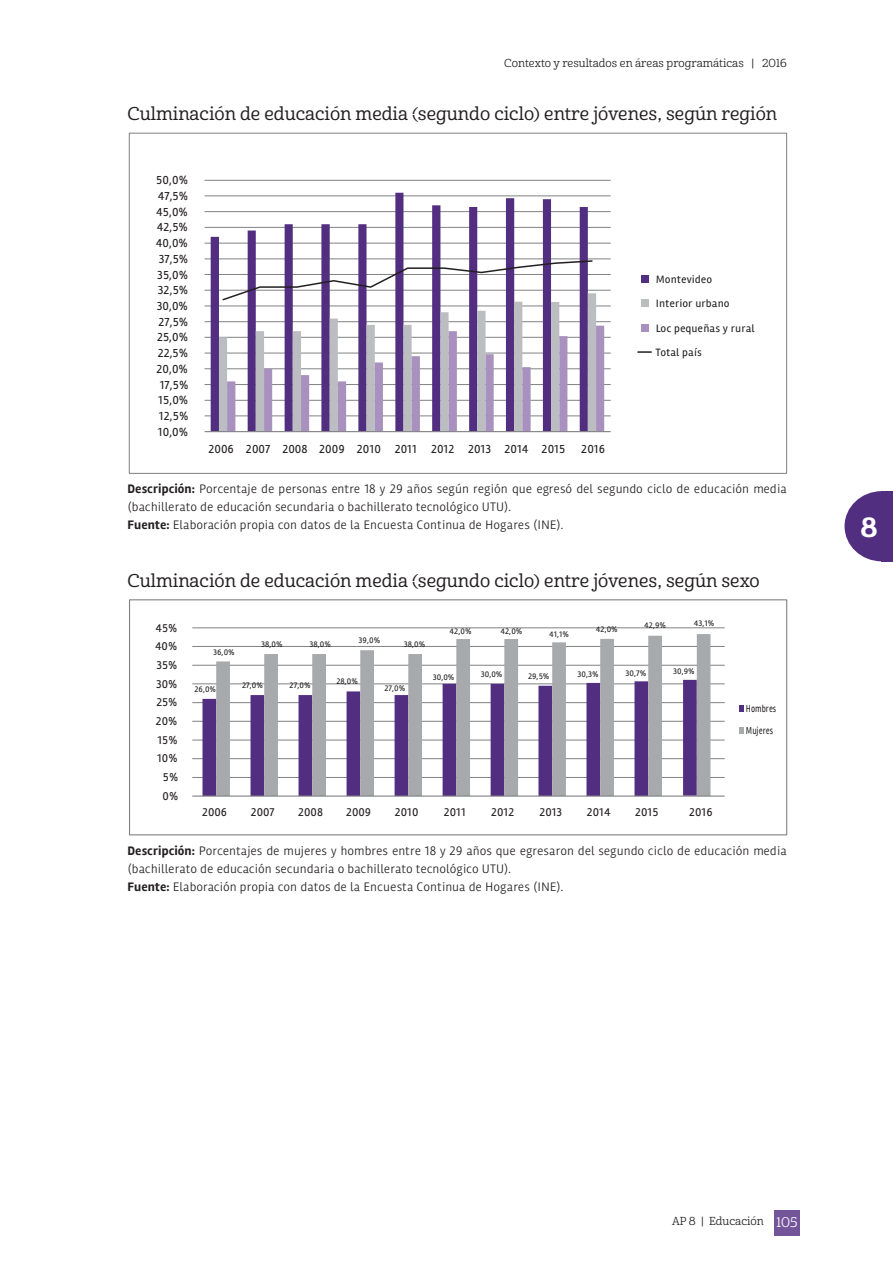
<style>
.page{position:relative;width:893px;height:1263px;background:#fff}
.page>*{position:absolute;margin:0;border:0;box-sizing:border-box;transform-origin:0 0}
.t1{font:27px "Cabrito Nor Bol";color:#fff}
.Cuadro_título{font:18px "Cabrito Nor Med";color:#231f20}
.t2{font:13.5px "Cabrito Nor Reg";color:#fff}
.Cuadro_fuente{font:12.75px/18px "Rambla Libro Libro";color:#231f20}
.t3{font:12px "Rambla";color:#231f20}
.t4{font:11.7px "Rambla";color:#231f20}
.t5{font:11.25px "Cabrito Nor Reg";color:#231f20}
.t6{font:11.1px "Rambla";color:#231f20}
.t7{font:10.5px/22px "Rambla";color:#231f20;scale:.74 1}
.t8{font:8.25px "Rambla";color:#231f20}
.s1{font-family:"Rambla Oscura"}
</style>
<div class="page">
<svg style="left:844px;top:491px;width:37px;height:70px"></svg>
<div style="left:881px;top:491px;width:12px;height:70px;background:#522e81"></div>
<div style="left:774px;top:1210px;width:26px;height:25px;background:#75559a"></div>
<hr style="left:205px;top:180px;width:406px;height:1px;background:#808285">
<hr style="left:205px;top:195px;width:406px;height:1px;background:#808285">
<hr style="left:205px;top:211px;width:406px;height:1px;background:#808285">
<hr style="left:205px;top:227px;width:406px;height:1px;background:#808285">
<hr style="left:205px;top:243px;width:406px;height:1px;background:#808285">
<hr style="left:205px;top:258px;width:406px;height:1px;background:#808285">
<hr style="left:205px;top:274px;width:406px;height:1px;background:#808285">
<hr style="left:205px;top:290px;width:406px;height:1px;background:#808285">
<hr style="left:205px;top:306px;width:406px;height:1px;background:#808285">
<hr style="left:205px;top:321px;width:406px;height:1px;background:#808285">
<hr style="left:205px;top:337px;width:406px;height:1px;background:#808285">
<hr style="left:205px;top:353px;width:406px;height:1px;background:#808285">
<hr style="left:205px;top:368px;width:406px;height:1px;background:#808285">
<hr style="left:205px;top:384px;width:406px;height:1px;background:#808285">
<hr style="left:205px;top:400px;width:406px;height:1px;background:#808285">
<hr style="left:205px;top:415px;width:406px;height:1px;background:#808285">
<svg style="left:211px;top:193px;width:377px;height:238px"></svg>
<svg style="left:219px;top:293px;width:377px;height:138px"></svg>
<svg style="left:227px;top:326px;width:377px;height:105px"></svg>
<hr style="left:205px;top:431px;width:406px;height:1px;background:#808285">
<svg style="left:221px;top:259px;width:372px;height:43px"></svg>
<div style="left:641px;top:275px;width:7px;height:7px;background:#522e81"></div>
<div style="left:641px;top:299px;width:7px;height:8px;background:#bcbdc0"></div>
<div style="left:641px;top:324px;width:7px;height:7px;background:#a991bf"></div>
<svg style="left:638px;top:351px;width:13px;height:2px"></svg>
<div style="left:129px;top:599px;width:658px;height:236px;border:1px solid #808285"></div>
<hr style="left:192px;top:627px;width:533px;height:1px;background:#808285">
<hr style="left:192px;top:646px;width:533px;height:1px;background:#808285">
<hr style="left:192px;top:665px;width:533px;height:1px;background:#808285">
<hr style="left:192px;top:683px;width:533px;height:1px;background:#808285">
<hr style="left:192px;top:702px;width:533px;height:1px;background:#808285">
<hr style="left:192px;top:721px;width:533px;height:1px;background:#808285">
<hr style="left:192px;top:740px;width:533px;height:1px;background:#808285">
<hr style="left:192px;top:758px;width:533px;height:1px;background:#808285">
<hr style="left:192px;top:777px;width:533px;height:1px;background:#808285">
<svg style="left:202px;top:683px;width:14px;height:112px;background:#6e5095"></svg>
<svg style="left:216px;top:634px;width:494px;height:161px"></svg>
<hr style="left:192px;top:795px;width:533px;height:2px;background:#808285">
<svg style="left:739px;top:705px;width:5px;height:7px"></svg>
<svg style="left:739px;top:727px;width:5px;height:7px"></svg>
<p class="t5" style="left:504px;top:56px;width:284px">Contexto y resultados en áreas programáticas | 2016</p>
<p class="Cuadro_título" style="left:128px;top:103px;width:651px">Culminación de educación media (segundo ciclo) entre jóvenes, según región</p>
<p class="t3" style="left:156px;top:173px;width:33px">50,0%</p>
<p class="t3" style="left:158px;top:189px;width:32px">47,5%</p>
<p class="t3" style="left:156px;top:205px;width:33px">45,0%</p>
<p class="t3" style="left:157px;top:220px;width:33px">42,5%</p>
<p class="t3" style="left:156px;top:236px;width:34px">40,0%</p>
<p class="t3" style="left:159px;top:252px;width:31px">37,5%</p>
<p class="t3" style="left:157px;top:267px;width:32px">35,0%</p>
<p class="t3" style="left:158px;top:283px;width:32px">32,5%</p>
<p class="t3" style="left:157px;top:299px;width:33px">30,0%</p>
<p class="t3" style="left:158px;top:314px;width:31px">27,5%</p>
<p class="t3" style="left:157px;top:330px;width:33px">25,0%</p>
<p class="t3" style="left:158px;top:346px;width:32px">22,5%</p>
<p class="t3" style="left:157px;top:362px;width:33px">20,0%</p>
<p class="t3" style="left:160px;top:377px;width:30px">17,5%</p>
<p class="t3" style="left:158px;top:393px;width:32px">15,0%</p>
<p class="t3" style="left:159px;top:409px;width:31px">12,5%</p>
<p class="t3" style="left:158px;top:424px;width:32px">10,0%</p>
<p class="t6" style="left:656px;top:272px;width:58px">Montevideo</p>
<p class="t6" style="left:656px;top:297px;width:75px">Interior urbano</p>
<p class="t6" style="left:656px;top:321px;width:100px">Loc pequeñas y rural</p>
<p class="t6" style="left:656px;top:346px;width:48px">Total país</p>
<p class="t3" style="left:581px;top:442px;width:25px">2016</p>
<p class="Cuadro_fuente" style="left:128px;top:480px;width:661px"><span class="s1">Descripción:</span> Porcentaje de personas entre 18 y 29 años según región que egresó del segundo ciclo de educación media (bachillerato de educación secundaria o bachillerato tecnológico UTU).</p>
<p class="Cuadro_fuente" style="left:128px;top:516px;width:437px"><span class="s1">Fuente:</span> Elaboración propia con datos de la Encuesta Continua de Hogares (INE).</p>
<p class="t3" style="left:208px;top:442px;width:358px">2006 2007 2008 2009 2010 2011 2012 2013 2014 2015</p>
<p class="Cuadro_título" style="left:128px;top:569px;width:633px">Culminación de educación media (segundo ciclo) entre jóvenes, según sexo</p>
<p class="t4" style="left:156px;top:621px;width:23px">45%</p>
<p class="t4" style="left:155px;top:639px;width:24px">40%</p>
<p class="t4" style="left:157px;top:658px;width:23px">35%</p>
<p class="t4" style="left:156px;top:677px;width:23px">30%</p>
<p class="t4" style="left:156px;top:695px;width:23px">25%</p>
<p class="t4" style="left:156px;top:714px;width:23px">20%</p>
<p class="t4" style="left:158px;top:733px;width:22px">15%</p>
<p class="t4" style="left:157px;top:751px;width:22px">10%</p>
<p class="t4" style="left:163px;top:770px;width:17px">5%</p>
<p class="t4" style="left:162px;top:789px;width:17px">0%</p>
<p class="t8" style="left:213px;top:647px;width:23px">36,0%</p>
<p class="t8" style="left:194px;top:684px;width:23px">26,0%</p>
<p class="t8" style="left:359px;top:635px;width:23px">39,0%</p>
<p class="t8" style="left:261px;top:639px;width:23px">38,0%</p>
<p class="t8" style="left:242px;top:680px;width:22px">27,0%</p>
<p class="t8" style="left:404px;top:639px;width:23px">38,0%</p>
<p class="t8" style="left:384px;top:683px;width:22px">27,0%</p>
<p class="t8" style="left:309px;top:639px;width:23px">38,0%</p>
<p class="t8" style="left:290px;top:680px;width:22px">27,0%</p>
<p class="t8" style="left:336px;top:677px;width:23px">28,0%</p>
<p class="t8" style="left:596px;top:624px;width:23px">42,0%</p>
<p class="t8" style="left:500px;top:626px;width:23px">42,0%</p>
<p class="t8" style="left:481px;top:670px;width:23px">30,0%</p>
<p class="t8" style="left:450px;top:626px;width:23px">42,0%</p>
<p class="t8" style="left:549px;top:629px;width:22px">41,1%</p>
<p class="t8" style="left:433px;top:672px;width:23px">30,0%</p>
<p class="t8" style="left:528px;top:671px;width:23px">29,5%</p>
<p class="t8" style="left:578px;top:670px;width:23px">30,3%</p>
<p class="t8" style="left:644px;top:620px;width:23px">42,9%</p>
<p class="t8" style="left:694px;top:619px;width:22px">43,1%</p>
<p class="t8" style="left:625px;top:668px;width:22px">30,7%</p>
<p class="t8" style="left:673px;top:667px;width:23px">30,9%</p>
<p class="t4" style="left:202px;top:805px;width:27px">2006</p>
<p class="t4" style="left:251px;top:805px;width:26px">2007</p>
<p class="t4" style="left:298px;top:805px;width:26px">2008</p>
<p class="t4" style="left:346px;top:805px;width:27px">2009</p>
<p class="t4" style="left:395px;top:805px;width:25px">2010</p>
<p class="t4" style="left:444px;top:805px;width:23px">2011</p>
<p class="t4" style="left:491px;top:805px;width:25px">2012</p>
<p class="t4" style="left:539px;top:805px;width:24px">2013</p>
<p class="t4" style="left:587px;top:805px;width:25px">2014</p>
<p class="t4" style="left:635px;top:805px;width:25px">2015</p>
<p class="t4" style="left:689px;top:805px;width:25px">2016</p>
<p class="t7" style="left:746px;top:697px;width:43px">Hombres<br>Mujeres</p>
<p class="Cuadro_fuente" style="left:128px;top:842px;width:661px"><span class="s1">Descripción:</span> Porcentajes de mujeres y hombres entre 18 y 29 años que egresaron del segundo ciclo de educación media (bachillerato de educación secundaria o bachillerato tecnológico UTU).</p>
<p class="Cuadro_fuente" style="left:128px;top:878px;width:437px"><span class="s1">Fuente:</span> Elaboración propia con datos de la Encuesta Continua de Hogares (INE).</p>
<h1 class="t1" style="left:860px;top:510px;width:19px">8</h1>
<p class="t5" style="left:672px;top:1214px;width:93px">AP 8 | Educación</p>
<p class="t2" style="left:777px;top:1214px;width:23px">105</p>
</div>
